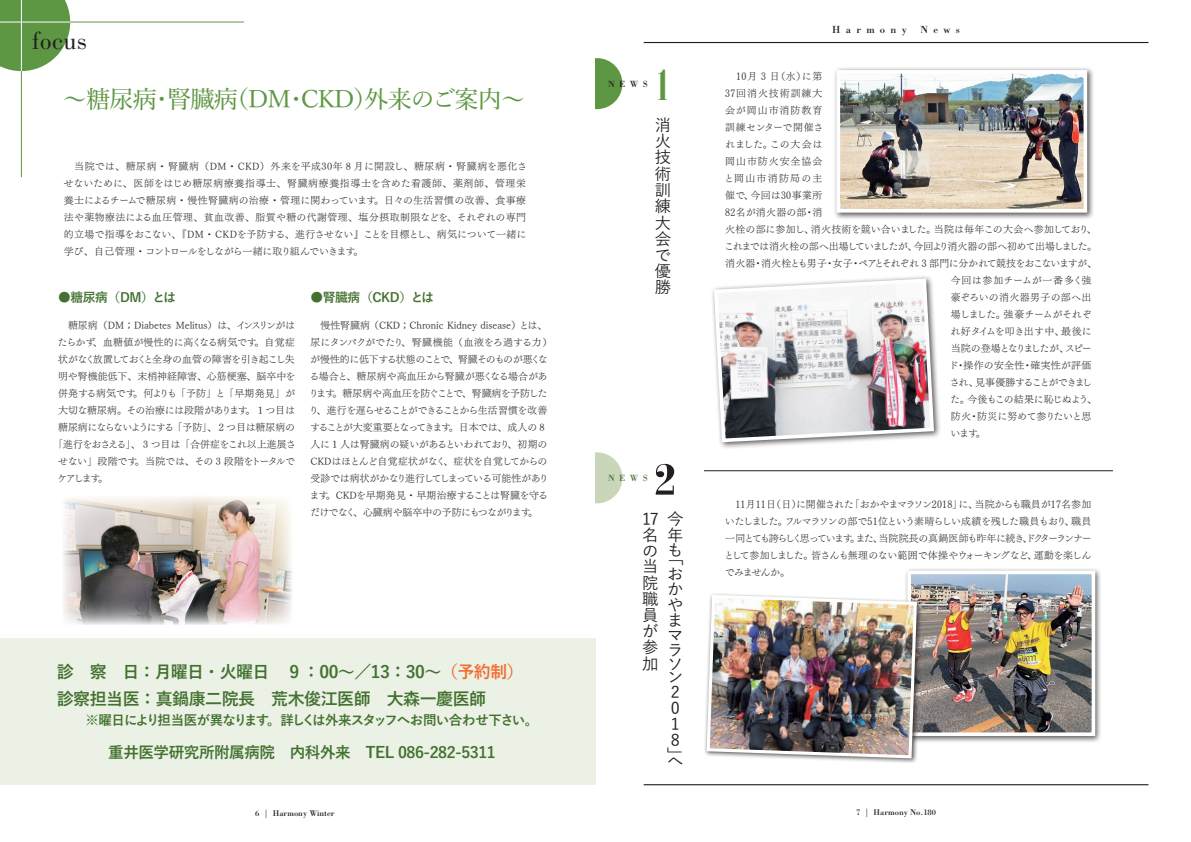
<style>
.page{position:relative;width:1191px;height:842px;background:#fff}
.page>*{position:absolute;margin:0;border:0;box-sizing:border-box;transform-origin:0 0}
.t1{font:42.5px "Bodoni Poster Compressed";color:#5e9743}
.t2{font:42.5px "Bodoni Poster Compressed";color:#231f20;scale:1.5 1}
.t3{font:25.5px "Bodoni";letter-spacing:.02em;color:#231f20}
.t4{font:500 24.1px "Yu Min";letter-spacing:-.035em;color:#5e9743}
.t5{font:700 17px/26.9px "Yu Go";letter-spacing:-.03em;color:#437230}
.t6{font:500 16.3px/16.2px "Yu Go";color:#231f20;text-align:justify}
.t7{font:700 15.6px "Yu Go";letter-spacing:-.03em;color:#437230}
.t8{font:700 13.5px "Yu Go";letter-spacing:-.07em;color:#437230}
.t9{font:700 12.8px "Yu Go";letter-spacing:-.03em;color:#437230}
.t10{font:10.6px "Bodoni";letter-spacing:.5em;color:#231f20}
.t11{font:9.9px/17px "Tsuku Min Pr 5 L";letter-spacing:-.015em;color:#231f20;text-align:justify}
.t12{font:9.9px "Tsuku Min Pr 5 L";letter-spacing:-.065em;color:#231f20}
.t13{font:9.9px "Tsuku Min Pr 5 L";letter-spacing:.01em;color:#231f20}
.t14{font:9.9px "Tsuku Min Pr 5 L";letter-spacing:-.055em;color:#231f20}
.t15{font:9.9px "Tsuku Min Pr 5 L";letter-spacing:-.04em;color:#231f20}
.t16{font:9.9px "Tsuku Min Pr 5 L";letter-spacing:-.045em;color:#231f20}
.t17{font:9.9px "Tsuku Min Pr 5 L";letter-spacing:.025em;color:#231f20}
.t18{font:9.9px "Tsuku Min Pr 5 L";letter-spacing:-.035em;color:#231f20}
.t19{font:9.9px "Tsuku Min Pr 5 L";letter-spacing:.1em;color:#231f20}
.t20{font:9.9px "Tsuku Min Pr 5 L";letter-spacing:-.11em;color:#231f20}
.t21{font:9.9px "Tsuku Min Pr 5 L";letter-spacing:-.115em;color:#231f20}
.t22{font:9.9px "Tsuku Min Pr 5 L";letter-spacing:-.07em;color:#231f20}
.t23{font:9.9px "Tsuku Min Pr 5 L";letter-spacing:.035em;color:#231f20}
.t24{font:9.9px "Tsuku Min Pr 5 L";letter-spacing:.055em;color:#231f20}
.t25{font:9.9px "Tsuku Min Pr 5 L";letter-spacing:.04em;color:#231f20}
.t26{font:9.9px "Tsuku Min Pr 5 L";letter-spacing:.095em;color:#231f20}
.t27{font:9.9px "Tsuku Min Pr 5 L";letter-spacing:.135em;color:#231f20}
.t28{font:9.2px "Bodoni";color:#231f20}
.t29{font:9.2px "Bodoni";color:#437230}
.t30{font:8.5px "Bodoni";color:#231f20}
.s1{color:#f36e31}
</style>
<div class="page">
<div style="left:0;top:639px;width:595px;height:146px;background:#ebf1e5"></div>
<svg style="left:595px;top:58px;width:27px;height:51px"></svg>
<hr style="left:643px;top:42px;width:505px;height:1px;background:#231f20">
<hr style="left:643px;top:784px;width:505px;height:1px;background:#231f20">
<svg style="left:0;top:0;width:70px;height:71px;background:#72a45a"></svg>
<hr style="left:0;top:22px;width:70px;height:1px;background:#fff">
<hr style="left:70px;top:22px;width:174px;height:1px;background:#5e9743">
<hr style="left:21px;top:0;width:1px;height:71px;background:#fff">
<hr style="left:21px;top:71px;width:1px;height:106px;background:#5e9743">
<svg style="left:595px;top:452px;width:27px;height:51px"></svg>
<img style="left:62px;top:497px;width:230px;height:128px">
<div style="left:833px;top:66px;width:261px;height:154px;background:#231f20;opacity:.75"></div>
<img style="left:841px;top:75px;width:241px;height:133px">
<div style="left:836px;top:70px;width:251px;height:143px;border:4px solid #fff"></div>
<div style="left:710px;top:275px;width:231px;height:174px;background:#231f20;opacity:.75"></div>
<img style="left:712px;top:277px;width:224px;height:167px">
<hr style="left:704px;top:471px;width:409px;height:1px;background:#231f20">
<div style="left:903px;top:567px;width:199px;height:176px;background:#231f20;opacity:.75"></div>
<img style="left:912px;top:576px;width:178px;height:155px">
<div style="left:907px;top:571px;width:188px;height:165px;border:4px solid #fff"></div>
<div style="left:703px;top:592px;width:219px;height:172px;background:#231f20;opacity:.75"></div>
<img style="left:705px;top:593px;width:213px;height:167px">
<h2 class="t3" style="left:33px;top:27px;width:56px">focus</h2>
<h3 class="t4" style="left:63px;top:77px;width:464px">～糖尿病・腎臓病（DM・CKD）外来のご案内～</h3>
<p class="t11" style="left:64px;top:157px;width:465px">　当院では、糖尿病・腎臓病（DM・CKD）外来を平成30年 8 月に開設し、糖尿病・腎臓病を悪化させないために、医師をはじめ糖尿病療養指導士、腎臓病療養指導士を含めた看護師、薬剤師、管理栄養士によるチームで糖尿病・慢性腎臓病の治療・管理に関わっています。日々の生活習慣の改善、食事療法や薬物療法による血圧管理、貧血改善、脂質や糖の代謝管理、塩分摂取制限などを、それぞれの専門的立場で指導をおこない、『DM・CKDを予防する、進行させない』ことを目標とし、病気について一緒に学び、自己管理・コントロールをしながら一緒に取り組んでいきます。</p>
<p class="t9" style="left:58px;top:290px;width:119px">●糖尿病（DM）とは</p>
<p class="t11" style="left:58px;top:316px;width:238px">　糖尿病（DM；Diabetes Melitus）は、インスリンがは</p>
<p class="t11" style="left:58px;top:333px;width:239px">たらかず、血糖値が慢性的に高くなる病気です。自覚症</p>
<p class="t12" style="left:58px;top:350px;width:238px">状がなく放置しておくと全身の血管の障害を引き起こし失</p>
<p class="t11" style="left:58px;top:367px;width:239px">明や腎機能低下、末梢神経障害、心筋梗塞、脳卒中を</p>
<p class="t11" style="left:58px;top:384px;width:238px">併発する病気です。何よりも「予防」と「早期発見」が</p>
<p class="t11" style="left:58px;top:401px;width:238px">大切な糖尿病。その治療には段階があります。 1 つ目は</p>
<p class="t15" style="left:58px;top:418px;width:238px">糖尿病にならないようにする「予防」、 2 つ目は糖尿病の</p>
<p class="t16" style="left:53px;top:435px;width:244px">「進行をおさえる」、 3 つ目は「合併症をこれ以上進展さ</p>
<p class="t18" style="left:58px;top:452px;width:238px">せない」段階です。当院では、その 3 段階をトータルで</p>
<p class="t11" style="left:57px;top:469px;width:52px">ケアします。</p>
<p class="t9" style="left:310px;top:290px;width:125px">●腎臓病（CKD）とは</p>
<p class="t11" style="left:309px;top:316px;width:245px;text-align:left">　慢性腎臓病（CKD；Chronic Kidney disease）とは、尿にタンパクがでたり、腎臓機能（血液をろ過する力）が慢性的に低下する状態のことで、腎臓そのものが悪くなる場合と、糖尿病や高血圧から腎臓が悪くなる場合があります。糖尿病や高血圧を防ぐことで、腎臓病を予防したり、進行を遅らせることができることから生活習慣を改善することが大変重要となってきます。日本では、成人の 8人に 1 人は腎臓病の疑いがあるといわれており、初期の<br>CKDはほとんど自覚症状がなく、症状を自覚してからの受診では病状がかなり進行してしまっている可能性があります。CKDを早期発見・早期治療することは腎臓を守るだけでなく、心臓病や脳卒中の予防にもつながります。</p>
<h3 class="t5" style="left:57px;top:659px;width:469px">診　察　日：月曜日・火曜日　 9 ：00〜／13：30〜<span class="s1">（予約制）</span>診察担当医：真鍋康二院長　荒木俊江医師　大森一慶医師</h3>
<h3 class="t8" style="left:66px;top:712px;width:474px">　 ※曜日により担当医が異なります。詳しくは外来スタッフへお問い合わせ下さい。</h3>
<h3 class="t7" style="left:108px;top:743px;width:389px">重井医学研究所附属病院　内科外来　TEL 086-282-5311</h3>
<p class="t28" style="left:608px;top:78px;width:41px">NEWS</p>
<h1 class="t1" style="left:656px;top:61px;width:16px">1</h1>
<h3 class="t6" style="left:654px;top:115px;width:17px">消火技術訓練大会で優勝</h3>
<p class="t29" style="left:608px;top:473px;width:41px">NEWS</p>
<h1 class="t2" style="left:654px;top:455px;width:16px">2</h1>
<h3 class="t6" style="left:642px;top:509px;width:18px;text-align:left">17名の当院職員が参加</h3>
<h3 class="t6" style="left:667px;top:509px;width:17px;line-height:15.7px">今年も</h3>
<h3 class="t6" style="left:667px;top:549px;width:17px;line-height:14.8px;text-align:left">「おかやまマラソン</h3>
<h3 class="t6" style="left:670px;top:682px;width:10px;line-height:15.8px">2<br>0<br>1<br>8</h3>
<h3 class="t6" style="left:667px;top:748px;width:17px">」へ</h3>
<p class="t10" style="left:832px;top:23px;width:129px">Harmony News</p>
<p class="t11" style="left:725px;top:66px;width:99px">　10月 3 日（水）に第</p>
<p class="t26" style="left:725px;top:84px;width:99px">37回消火技術訓練大</p>
<p class="t19" style="left:725px;top:101px;width:99px">会が岡山市消防教育</p>
<p class="t11" style="left:725px;top:117px;width:100px">訓練センターで開催さ</p>
<p class="t13" style="left:725px;top:135px;width:99px">れました。この大会は</p>
<p class="t19" style="left:725px;top:152px;width:99px">岡山市防火安全協会</p>
<p class="t27" style="left:724px;top:169px;width:100px">と岡山市消防局の主</p>
<p class="t25" style="left:725px;top:186px;width:99px">催で、今回は30事業所</p>
<p class="t17" style="left:725px;top:203px;width:99px">82名が消火器の部・消</p>
<p class="t13" style="left:725px;top:220px;width:373px">火栓の部に参加し、消火技術を競い合いました。当院は毎年この大会へ参加しており、</p>
<p class="t14" style="left:724px;top:237px;width:374px">これまでは消火栓の部へ出場していましたが、今回より消火器の部へ初めて出場しました。</p>
<p class="t12" style="left:725px;top:254px;width:373px">消火器・消火栓とも男子・女子・ペアとそれぞれ３部門に分かれて競技をおこないますが、</p>
<p class="t24" style="left:950px;top:271px;width:142px">今回は参加チームが一番多く強</p>
<p class="t17" style="left:950px;top:288px;width:142px">豪ぞろいの消火器男子の部へ出</p>
<p class="t11" style="left:950px;top:304px;width:142px">場しました。強豪チームがそれぞ</p>
<p class="t11" style="left:950px;top:321px;width:143px">れ好タイムを叩き出す中、最後に</p>
<p class="t20" style="left:950px;top:339px;width:143px">当院の登場となりましたが、スピー</p>
<p class="t23" style="left:948px;top:356px;width:144px">ド・操作の安全性・確実性が評価</p>
<p class="t21" style="left:949px;top:373px;width:144px">され、見事優勝することができまし</p>
<p class="t22" style="left:950px;top:390px;width:148px">た。今後もこの結果に恥じぬよう、</p>
<p class="t11" style="left:950px;top:406px;width:142px">防火・防災に努めて参りたいと思</p>
<p class="t11" style="left:950px;top:423px;width:37px">います。</p>
<p class="t11" style="left:724px;top:494px;width:369px">　11月11日（日）に開催された「おかやまマラソン2018」に、当院からも職員が17名参加いたしました。フルマラソンの部で51位という素晴らしい成績を残した職員もおり、職員一同とても誇らしく思っています。また、当院院長の真鍋医師も昨年に続き、ドクターランナーとして参加しました。皆さんも無理のない範囲で体操やウォーキングなど、運動を楽しんでみませんか。</p>
<p class="t30" style="left:255px;top:808px;width:81px">6 | Harmony Winter</p>
<p class="t30" style="left:856px;top:807px;width:82px">7 | Harmony No.180</p>
</div>
